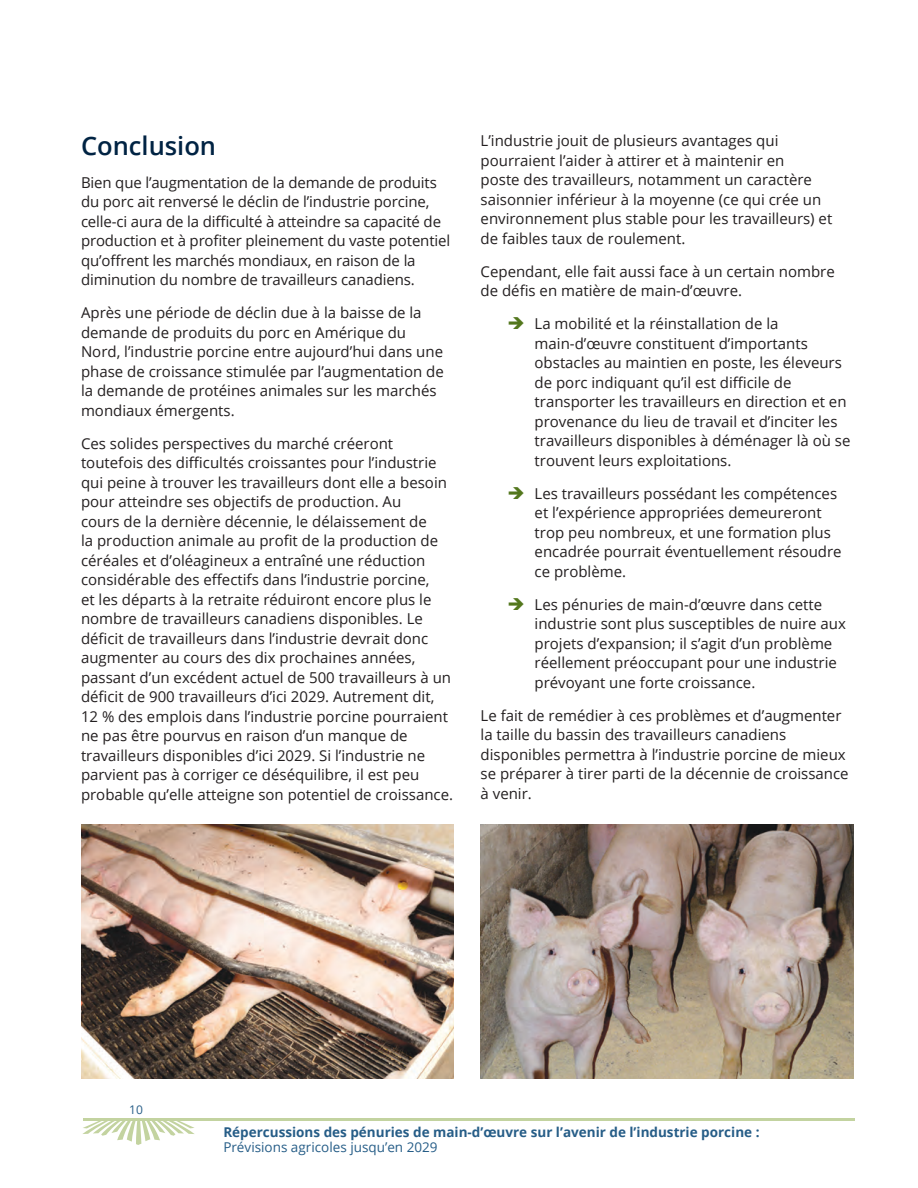
<style>
.page{position:relative;width:918px;height:1188px;background:#fff}
.page>*{position:absolute;margin:0;border:0;box-sizing:border-box;transform-origin:0 0}
.t1{font:600 25.5px "Open Sans";color:#002343}
.t2{font:15px/19.5px "Open Sans";color:#231f20}
.t3{font:700 13.5px "Open Sans";color:#265d87}
.t4{font:13.5px "Open Sans";color:#265d87}
.t5{font:12px "Open Sans";color:#265d87}
</style>
<div class="page">
<svg style="left:82px;top:1121px;width:113px;height:24px"></svg>
<hr style="left:83px;top:1118px;width:772px;height:3px;background:#c3d3a0">
<img style="left:81px;top:825px;width:373px;height:254px">
<img style="left:481px;top:825px;width:372px;height:254px">
<h1 class="t1" style="left:81px;top:128px;width:137px">Conclusion</h1>
<p class="t2" style="left:81px;top:172px;width:371px">Bien que l’augmentation de la demande de produits du porc ait renversé le déclin de l’industrie porcine, celle-ci aura de la difficulté à atteindre sa capacité de production et à profiter pleinement du vaste potentiel qu’offrent les marchés mondiaux, en raison de la diminution du nombre de travailleurs canadiens.</p>
<p class="t2" style="left:81px;top:302px;width:364px">Après une période de déclin due à la baisse de la demande de produits du porc en Amérique du Nord, l’industrie porcine entre aujourd’hui dans une phase de croissance stimulée par l’augmentation de la demande de protéines animales sur les marchés mondiaux émergents.</p>
<p class="t2" style="left:81px;top:433px;width:374px">Ces solides perspectives du marché créeront toutefois des difficultés croissantes pour l’industrie qui peine à trouver les travailleurs dont elle a besoin pour atteindre ses objectifs de production. Au<br>cours de la dernière décennie, le délaissement de<br>la production animale au profit de la production de céréales et d’oléagineux a entraîné une réduction considérable des effectifs dans l’industrie porcine,<br>et les départs à la retraite réduiront encore plus le nombre de travailleurs canadiens disponibles. Le déficit de travailleurs dans l’industrie devrait donc augmenter au cours des dix prochaines années, passant d’un excédent actuel de 500 travailleurs à un déficit de 900 travailleurs d’ici 2029. Autrement dit, 12 % des emplois dans l’industrie porcine pourraient ne pas être pourvus en raison d’un manque de travailleurs disponibles d’ici 2029. Si l’industrie ne parvient pas à corriger ce déséquilibre, il est peu probable qu’elle atteigne son potentiel de croissance.</p>
<p class="t2" style="left:481px;top:131px;width:353px">L’industrie jouit de plusieurs avantages qui pourraient l’aider à attirer et à maintenir en<br>poste des travailleurs, notamment un caractère saisonnier inférieur à la moyenne (ce qui crée un environnement plus stable pour les travailleurs) et de faibles taux de roulement.</p>
<p class="t2" style="left:481px;top:261px;width:356px">Cependant, elle fait aussi face à un certain nombre de défis en matière de main-d’œuvre.</p>
<p class="t2" style="left:535px;top:314px;width:317px">La mobilité et la réinstallation de la main‑d’œuvre constituent d’importants obstacles au maintien en poste, les éleveurs de porc indiquant qu’il est difficile de transporter les travailleurs en direction et en provenance du lieu de travail et d’inciter les travailleurs disponibles à déménager là où se trouvent leurs exploitations.</p>
<p class="t2" style="left:535px;top:483px;width:309px">Les travailleurs possédant les compétences et l’expérience appropriées demeureront trop peu nombreux, et une formation plus encadrée pourrait éventuellement résoudre ce problème.</p>
<p class="t2" style="left:535px;top:594px;width:313px">Les pénuries de main-d’œuvre dans cette industrie sont plus susceptibles de nuire aux projets d’expansion; il s’agit d’un problème réellement préoccupant pour une industrie prévoyant une forte croissance.</p>
<p class="t2" style="left:481px;top:705px;width:370px">Le fait de remédier à ces problèmes et d’augmenter la taille du bassin des travailleurs canadiens disponibles permettra à l’industrie porcine de mieux se préparer à tirer parti de la décennie de croissance à venir.</p>
<p class="t5" style="left:129px;top:1102px;width:15px">10</p>
<p class="t3" style="left:223px;top:1123px;width:538px">Répercussions des pénuries de main-d’œuvre sur l’avenir de l’industrie porcine :</p>
<p class="t4" style="left:223px;top:1138px;width:216px">Prévisions agricoles jusqu’en 2029</p>
</div>
